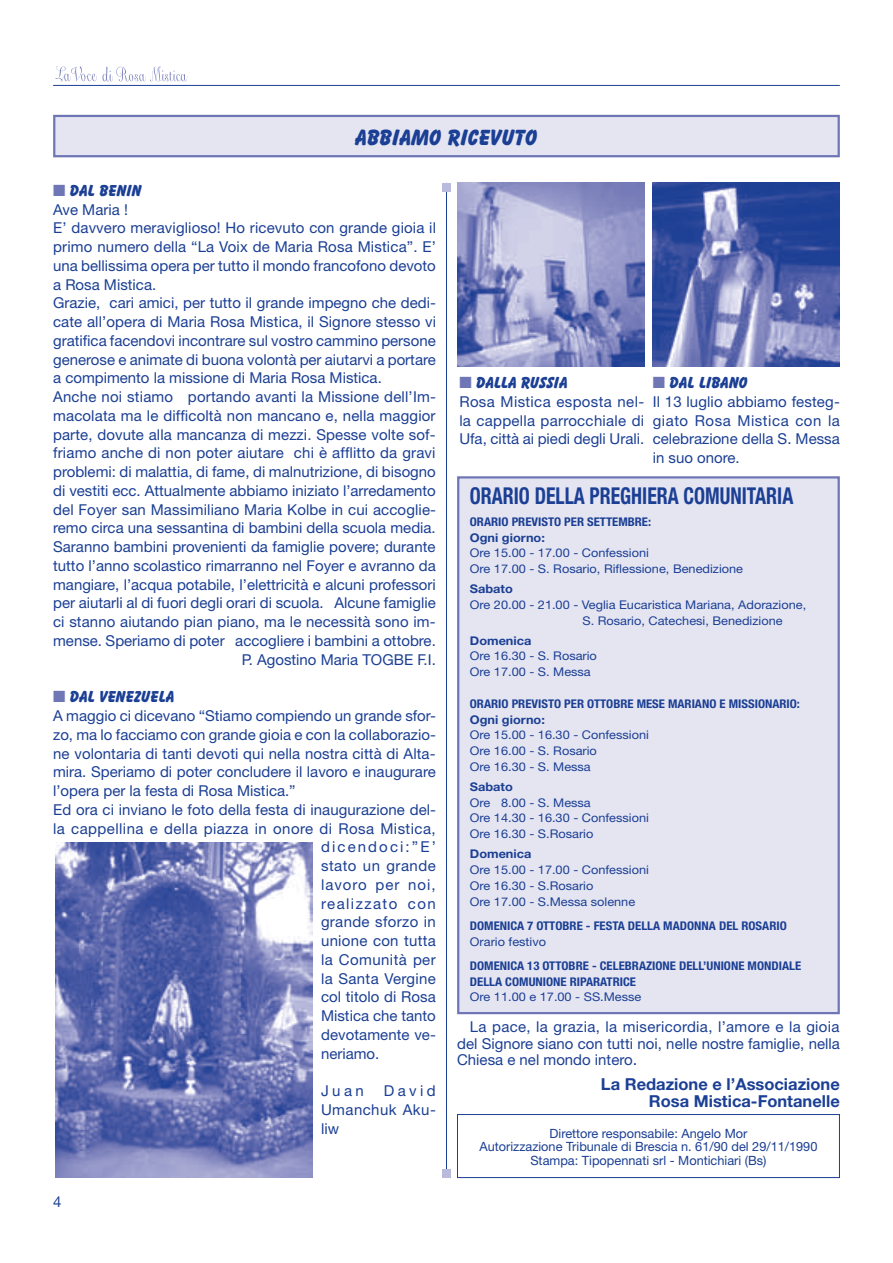
<style>
.page{position:relative;width:893px;height:1263px;background:#fff}
.page>*{position:absolute;margin:0;border:0;box-sizing:border-box;transform-origin:0 0}
.t1{font:700 condensed 23.25px "Helvetica Neue";color:#1b3f94;scale:.85 1}
.t2{font:800 22.5px "Balloon BT";color:#1b3f94}
.t3{font:700 16.5px/16.5px "Helvetica Neue";color:#1b3f94;text-align:right}
.t4{font:800 16.2px "Balloon BT";color:#1b3f94}
.t5{font:15px/18.8px "Helvetica Neue";color:#1b3f94;text-align:justify}
.t6{font:15px "Helvetica Neue";letter-spacing:.03em;color:#1b3f94}
.t7{font:15px "Helvetica Neue";letter-spacing:.02em;color:#1b3f94}
.t8{font:15px "Helvetica Neue";letter-spacing:.025em;color:#1b3f94}
.t9{font:15px "Helvetica Neue";letter-spacing:.14em;color:#1b3f94}
.t10{font:15px "Helvetica Neue";letter-spacing:.065em;color:#1b3f94}
.t11{font:15px "Helvetica Neue";letter-spacing:.095em;color:#1b3f94}
.t12{font:12.75px/13.5px "Helvetica Neue";color:#1b3f94;text-align:center}
.t13{font:12px/15.8px "Helvetica Neue";color:#1b3f94;scale:1.06 1}
.t14{font:700 condensed 12px "Helvetica Neue";color:#1b3f94;scale:1.06 1}
.t15{font:700 12px "Helvetica Neue";color:#1b3f94;scale:1.06 1}
.s1{color:#6f76b5}
.s2{font-size:16.5px}
</style>
<div class="page">
<svg style="left:55px;top:66px;width:132px;height:15px"></svg>
<hr style="left:53px;top:85px;width:787px;height:1px;background:#1b3f94">
<div style="left:457px;top:1114px;width:383px;height:64px;border:1px solid #1b3f94"></div>
<div style="left:457px;top:476px;width:383px;height:538px;background:#e5e5f2;border:2px solid #6f76b5"></div>
<div style="left:54px;top:116px;width:785px;height:40px;background:#e5e5f2"></div>
<div style="left:53px;top:115px;width:787px;height:42px;border:2px solid #6f76b5"></div>
<hr style="left:446px;top:183px;width:1px;height:995px;background:#1b3f94">
<div style="left:442px;top:183px;width:8px;height:8px;background:#b9badc"></div>
<div style="left:442px;top:1169px;width:8px;height:9px;background:#b9badc"></div>
<img style="left:55px;top:842px;width:258px;height:335px">
<img style="left:457px;top:183px;width:187px;height:184px">
<img style="left:653px;top:183px;width:187px;height:184px">
<h2 class="t2" style="left:355px;top:123px;width:184px">ABBIAMO RICEVUTO</h2>
<p class="t4" style="left:53px;top:181px;width:90px"><span class="s1">■</span> DAL BENIN</p>
<p class="t5" style="left:53px;top:200px;width:76px">Ave Maria !</p>
<p class="t5" style="left:53px;top:218px;width:384px">E’ davvero meraviglioso! Ho ricevuto con grande gioia il</p>
<p class="t5" style="left:53px;top:237px;width:384px">primo numero della “La Voix de Maria Rosa Mistica”. E’</p>
<p class="t5" style="left:53px;top:256px;width:384px">una bellissima opera per tutto il mondo francofono devoto</p>
<p class="t5" style="left:53px;top:275px;width:105px">a Rosa Mistica.</p>
<p class="t5" style="left:53px;top:293px;width:384px">Grazie, cari amici, per tutto il grande impegno che dedi-</p>
<p class="t5" style="left:53px;top:312px;width:384px">cate all’opera di Maria Rosa Mistica, il Signore stesso vi</p>
<p class="t5" style="left:53px;top:331px;width:384px">gratifica facendovi incontrare sul vostro cammino persone</p>
<p class="t5" style="left:53px;top:350px;width:384px">generose e animate di buona volontà per aiutarvi a portare</p>
<p class="t5" style="left:53px;top:368px;width:330px">a compimento la missione di Maria Rosa Mistica.</p>
<p class="t5" style="left:53px;top:387px;width:384px">Anche noi stiamo portando avanti la Missione dell’Im-</p>
<p class="t5" style="left:53px;top:406px;width:384px">macolata ma le difficoltà non mancano e, nella maggior</p>
<p class="t5" style="left:53px;top:425px;width:384px">parte, dovute alla mancanza di mezzi. Spesse volte sof-</p>
<p class="t5" style="left:53px;top:443px;width:384px">friamo anche di non poter aiutare chi è afflitto da gravi</p>
<p class="t5" style="left:53px;top:462px;width:384px">problemi: di malattia, di fame, di malnutrizione, di bisogno</p>
<p class="t5" style="left:53px;top:481px;width:384px">di vestiti ecc. Attualmente abbiamo iniziato l’arredamento</p>
<p class="t5" style="left:53px;top:500px;width:384px">del Foyer san Massimiliano Maria Kolbe in cui accoglie-</p>
<p class="t5" style="left:53px;top:518px;width:384px">remo circa una sessantina di bambini della scuola media.</p>
<p class="t5" style="left:53px;top:537px;width:384px">Saranno bambini provenienti da famiglie povere; durante</p>
<p class="t5" style="left:53px;top:556px;width:384px">tutto l’anno scolastico rimarranno nel Foyer e avranno da</p>
<p class="t5" style="left:53px;top:575px;width:384px">mangiare, l’acqua potabile, l’elettricità e alcuni professori</p>
<p class="t5" style="left:53px;top:593px;width:384px">per aiutarli al di fuori degli orari di scuola. Alcune famiglie</p>
<p class="t5" style="left:53px;top:612px;width:384px">ci stanno aiutando pian piano, ma le necessità sono im-</p>
<p class="t5" style="left:53px;top:631px;width:384px">mense. Speriamo di poter accogliere i bambini a ottobre.</p>
<p class="t5" style="left:242px;top:650px;width:196px">P. Agostino Maria TOGBE F.I.</p>
<p class="t4" style="left:53px;top:687px;width:123px"><span class="s1">■</span> DAL VENEZUELA</p>
<p class="t5" style="left:53px;top:706px;width:384px">A maggio ci dicevano “Stiamo compiendo un grande sfor-</p>
<p class="t5" style="left:53px;top:725px;width:384px">zo, ma lo facciamo con grande gioia e con la collaborazio-</p>
<p class="t5" style="left:53px;top:743px;width:384px">ne volontaria di tanti devoti qui nella nostra città di Alta-</p>
<p class="t5" style="left:53px;top:762px;width:384px">mira. Speriamo di poter concludere il lavoro e inaugurare</p>
<p class="t5" style="left:53px;top:781px;width:244px">l’opera per la festa di Rosa Mistica.”</p>
<p class="t5" style="left:53px;top:800px;width:384px">Ed ora ci inviano le foto della festa di inaugurazione del-</p>
<p class="t6" style="left:53px;top:819px;width:384px">la cappellina e della piazza in onore di Rosa Mistica,</p>
<p class="t9" style="left:321px;top:838px;width:116px">dicendoci:”E’</p>
<p class="t6" style="left:321px;top:857px;width:116px">stato un grande</p>
<p class="t10" style="left:321px;top:875px;width:116px">lavoro per noi,</p>
<p class="t11" style="left:321px;top:894px;width:116px">realizzato con</p>
<p class="t7" style="left:321px;top:913px;width:116px">grande sforzo in</p>
<p class="t7" style="left:321px;top:932px;width:116px">unione con tutta</p>
<p class="t6" style="left:321px;top:950px;width:116px">la Comunità per</p>
<p class="t8" style="left:321px;top:969px;width:116px">la Santa Vergine</p>
<p class="t5" style="left:321px;top:987px;width:116px">col titolo di Rosa</p>
<p class="t5" style="left:321px;top:1006px;width:116px">Mistica che tanto</p>
<p class="t5" style="left:321px;top:1025px;width:116px">devotamente ve-</p>
<p class="t5" style="left:321px;top:1043px;width:60px">neriamo.</p>
<p class="t5" style="left:321px;top:1081px;width:44px">Juan</p>
<p class="t5" style="left:321px;top:1081px;width:116px;text-indent:63px">David Umanchuk Aku&shy;liw</p>
<p class="t5" style="left:53px;top:1192px;width:10px">4</p>
<p class="t4" style="left:459px;top:373px;width:110px"><span class="s1">■</span> DALLA RUSSIA</p>
<p class="t5" style="left:459px;top:392px;width:186px">Rosa Mistica esposta nel&shy;la cappella parrocchiale di Ufa, città ai piedi degli Urali.</p>
<p class="t4" style="left:653px;top:373px;width:97px"><span class="s1">■</span> DAL LIBANO</p>
<p class="t5" style="left:653px;top:392px;width:189px">Il 13 luglio abbiamo festeg&shy;giato Rosa Mistica con la celebrazione della S. Messa in suo onore.</p>
<h1 class="t1" style="left:470px;top:482px;width:382px">ORARIO DELLA PREGHIERA COMUNITARIA</h1>
<p class="t14" style="left:470px;top:514px;width:14px">ORARIO</p>
<p class="t14" style="left:512px;top:514px;width:57px">PREVISTO PER</p>
<p class="t14" style="left:587px;top:514px;width:14px">SETTEM</p>
<p class="t14" style="left:628px;top:514px;width:24px">BRE:</p>
<p class="t15" style="left:470px;top:530px;width:72px">Ogni giorno:</p>
<p class="t13" style="left:470px;top:545px;width:259px">Ore 15.00 - 17.00 - Confessioni<br>Ore 17.00 - S. Rosario, Riflessione, Benedizione</p>
<p class="t15" style="left:470px;top:581px;width:42px">Sabato</p>
<p class="t13" style="left:582px;top:596px;width:213px;text-indent:-113px">Ore 20.00 - 21.00 - Veglia Eucaristica Mariana, Adorazione,<br>S. Rosario, Catechesi, Benedizione</p>
<p class="t15" style="left:470px;top:633px;width:60px">Domenica</p>
<p class="t13" style="left:470px;top:648px;width:121px">Ore 16.30 - S. Rosario<br>Ore 17.00 - S. Messa</p>
<p class="t14" style="left:470px;top:696px;width:14px">ORARIO</p>
<p class="t14" style="left:512px;top:696px;width:57px">PREVISTO PER</p>
<p class="t14" style="left:587px;top:696px;width:7px">OTTO</p>
<p class="t14" style="left:613px;top:696px;width:60px">BRE MESEMARIANO</p>
<p class="t14" style="left:719px;top:696px;width:40px">E MISSIONARIO</p>
<p class="t14" style="left:797px;top:696px;width:4px">:</p>
<p class="t15" style="left:470px;top:712px;width:72px">Ogni giorno:</p>
<p class="t13" style="left:470px;top:727px;width:170px">Ore 15.00 - 16.30 - Confessioni<br>Ore 16.00 - S. Rosario<br>Ore 16.30 - S. Messa</p>
<p class="t15" style="left:470px;top:779px;width:42px">Sabato</p>
<p class="t13" style="left:470px;top:794px;width:170px">Ore 8.00 - S. Messa<br>Ore 14.30 - 16.30 - Confessioni<br>Ore 16.30 - S.Rosario</p>
<p class="t15" style="left:470px;top:846px;width:60px">Domenica</p>
<p class="t13" style="left:470px;top:862px;width:170px">Ore 15.00 - 17.00 - Confessioni<br>Ore 16.30 - S.Rosario<br>Ore 17.00 - S.Messa solenne</p>
<p class="t14" style="left:470px;top:918px;width:157px">DOMENICA 7 OTTOBRE - FESTA DELLA</p>
<p class="t14" style="left:663px;top:918px;width:17px">MADONNA</p>
<p class="t14" style="left:719px;top:918px;width:7px">DEL</p>
<p class="t14" style="left:741px;top:918px;width:27px">ROSARIO</p>
<p class="t13" style="left:470px;top:933px;width:73px">Orario festivo</p>
<p class="t14" style="left:470px;top:958px;width:179px">DOMENICA 13 OTTOBRE - CELEBRAZIONE</p>
<p class="t14" style="left:679px;top:958px;width:7px">DELL</p>
<p class="t14" style="left:703px;top:958px;width:10px">’UNIONE</p>
<p class="t14" style="left:748px;top:958px;width:8px">MONDIALE</p>
<p class="t14" style="left:470px;top:974px;width:7px">DELLA</p>
<p class="t14" style="left:505px;top:974px;width:8px">COMUNIONE</p>
<p class="t14" style="left:570px;top:974px;width:7px">RIPARATRICE</p>
<p class="t13" style="left:470px;top:989px;width:163px">Ore 11.00 e 17.00 - SS.Messe</p>
<p class="t5" style="left:457px;top:1019px;width:384px;line-height:16.5px;text-indent:13px">La pace, la grazia, la misericordia, l’amore e la gioia del Signore siano con tutti noi, nelle nostre famiglie, nella Chiesa e nel mondo intero<span class="s2">.</span></p>
<p class="t3" style="left:601px;top:1076px;width:240px">La Redazione e l’Associazione<br>Rosa Mistica-Fontanelle</p>
<p class="t12" style="left:479px;top:1126px;width:339px">Direttore responsabile: Angelo Mor<br>Autorizzazione Tribunale di Brescia n. 61/90 del 29/11/1990<br>Stampa: Tipopennati srl - Montichiari (Bs)</p>
</div>
